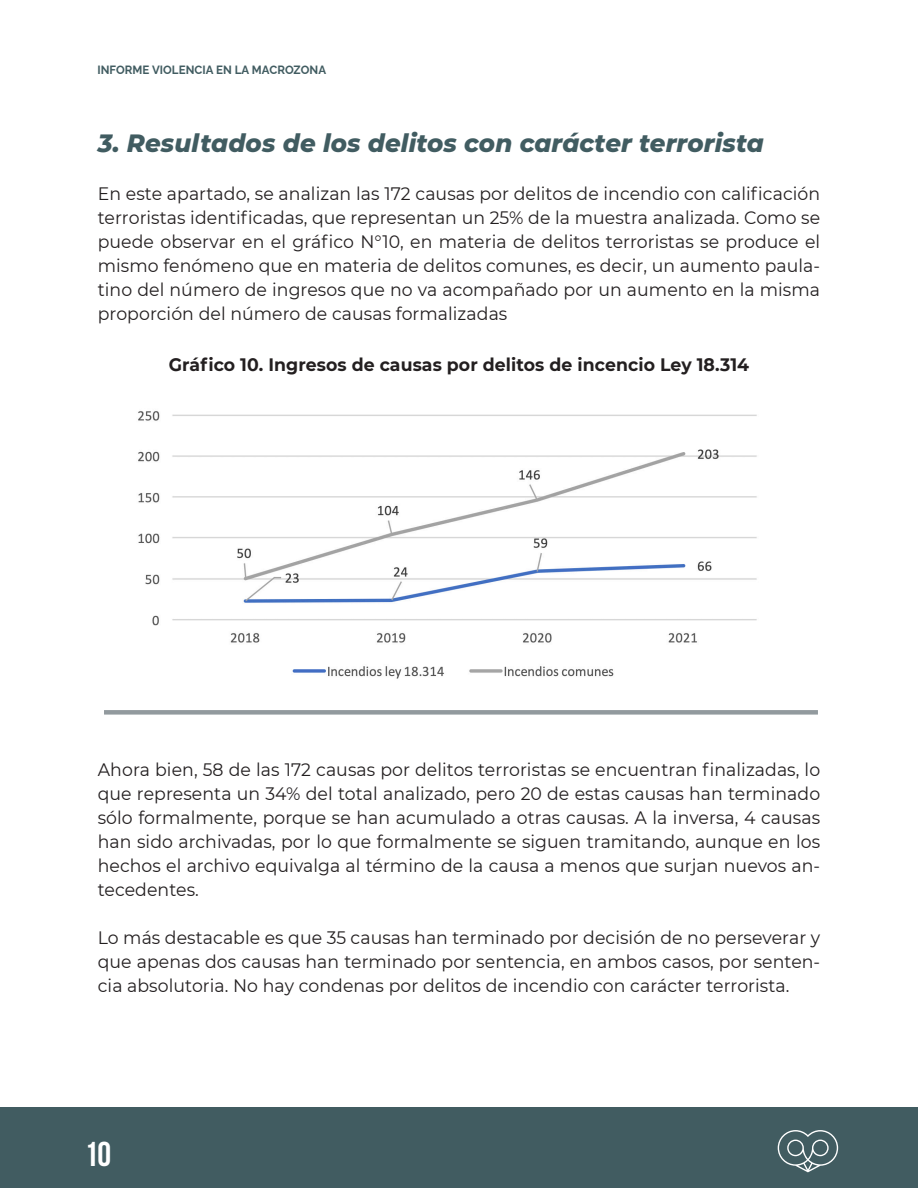
<style>
.page{position:relative;width:918px;height:1188px;background:#fff}
.page>*{position:absolute;margin:0;border:0;box-sizing:border-box;transform-origin:0 0}
.t1{font:700 34.5px "Bebas Neue";color:#fff}
.t2{font:italic 800 25.5px "Montserrat";letter-spacing:.005em;color:#415c61;scale:.96 1}
.t3{font:18px/24px "Montserrat";letter-spacing:.005em;color:#231f20;text-align:justify;scale:.96 1}
.t4{font:700 18px "Montserrat";letter-spacing:.005em;color:#231f20;scale:.96 1}
.t5{font:700 12px "Raleway";letter-spacing:.005em;color:#415c61;scale:.96 1}
</style>
<div class="page">
<div style="left:0;top:1108px;width:918px;height:80px;background:#415c61"></div>
<svg style="left:778px;top:1130px;width:60px;height:42px"></svg>
<img style="left:138px;top:411px;width:619px;height:268px">
<div style="left:104px;top:710px;width:714px;height:5px;background:#929a9e"></div>
<p class="t5" style="left:97px;top:60px;width:240px">INFORME VIOLENCIA EN LA MACROZONA</p>
<p class="t2" style="left:98px;top:124px;width:695px">3. Resultados de los delitos con carácter terrorista</p>
<p class="t3" style="left:98px;top:181px;width:754px">En este apartado, se analizan las 172 causas por delitos de incendio con calificación terroristas identificadas, que representan un 25% de la muestra analizada. Como se puede observar en el gráfico N°10, en materia de delitos terroristas se produce el mismo fenómeno que en materia de delitos comunes, es decir, un aumento paula&shy;tino del número de ingresos que no va acompañado por un aumento en la misma proporción del número de causas formalizadas</p>
<p class="t4" style="left:169px;top:352px;width:606px">Gráfico 10. Ingresos de causas por delitos de incencio Ley 18.314</p>
<p class="t3" style="left:98px;top:757px;width:754px">Ahora bien, 58 de las 172 causas por delitos terroristas se encuentran finalizadas, lo que representa un 34% del total analizado, pero 20 de estas causas han terminado sólo formalmente, porque se han acumulado a otras causas. A la inversa, 4 causas han sido archivadas, por lo que formalmente se siguen tramitando, aunque en los hechos el archivo equivalga al término de la causa a menos que surjan nuevos an&shy;tecedentes.</p>
<p class="t3" style="left:98px;top:925px;width:754px">Lo más destacable es que 35 causas han terminado por decisión de no perseverar y que apenas dos causas han terminado por sentencia, en ambos casos, por senten&shy;cia absolutoria. No hay condenas por delitos de incendio con carácter terrorista.</p>
<h1 class="t1" style="left:85px;top:1135px;width:28px">10</h1>
</div>
